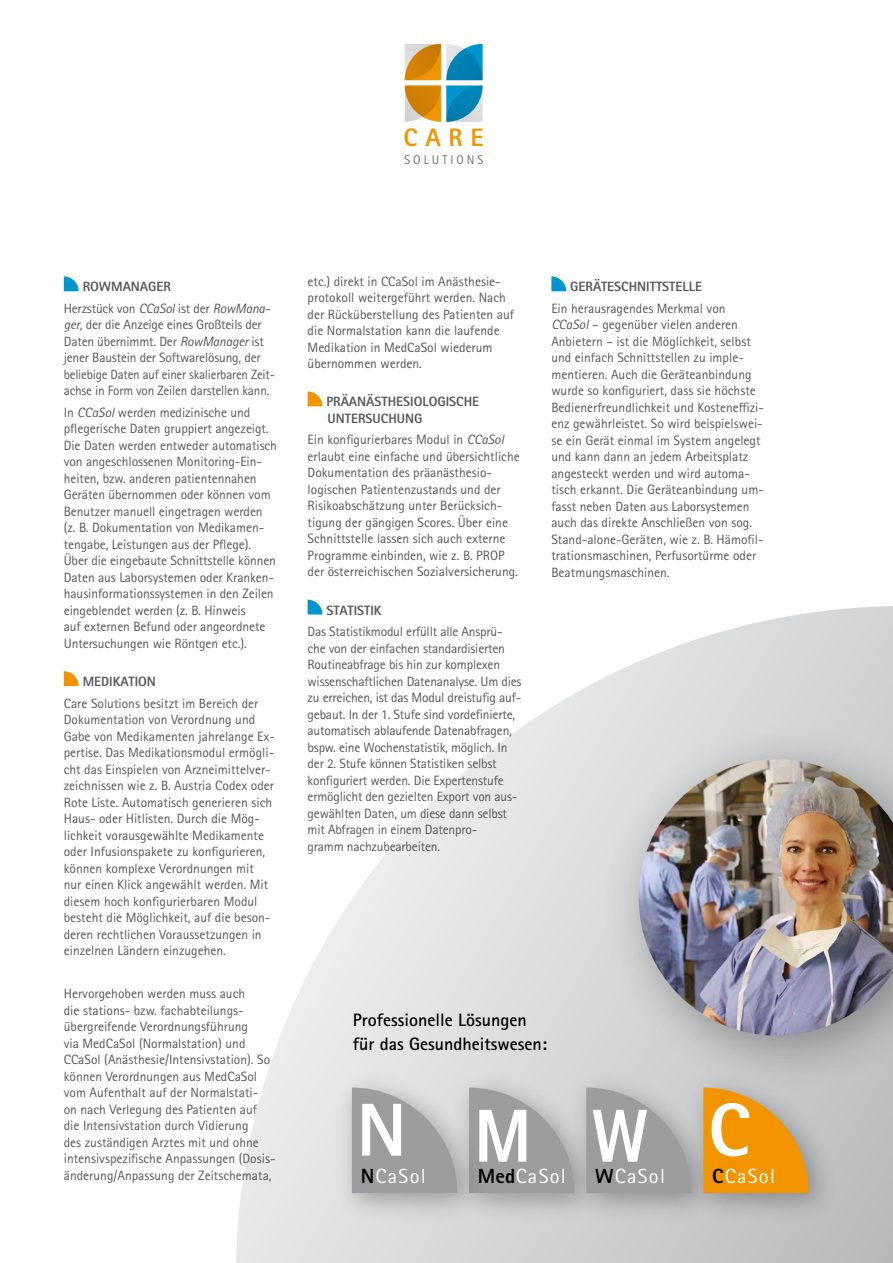
<style>
.page{position:relative;width:893px;height:1263px;background:#fff}
.page>*{position:absolute;margin:0;border:0;box-sizing:border-box;transform-origin:0 0}
.t1{font:800 75px "Rotis Sans Serif Pro";color:#fff}
.t2{font:800 25.35px "Rotis Sans Serif Pro";color:#f29400}
.t3{font:20.4px "Rotis Sans Serif Pro";letter-spacing:.06em;color:#fff}
.t4{font:700 18px/24px "Rotis Sans Serif Pro";color:#000}
.t5{font:13.5px/16.5px "Rotis Sans Serif Pro";color:#58585a}
.t6{font:800 13.5px/16.5px "Rotis Sans Serif Pro";color:#58585a}
.t7{font:12.6px "Rotis Sans Serif Pro";letter-spacing:.24em;color:#707173}
.s1{font-weight:800}
.s2{font-style:italic}
.s3{font-weight:800;color:#000}
</style>
<div class="page">
<svg style="left:236px;top:606px;width:657px;height:657px"></svg>
<svg style="left:405px;top:44px;width:78px;height:78px;background:#94a58a"></svg>
<svg style="left:64px;top:276px;width:15px;height:15px"></svg>
<svg style="left:64px;top:671px;width:15px;height:15px"></svg>
<svg style="left:308px;top:391px;width:14px;height:15px"></svg>
<svg style="left:308px;top:600px;width:14px;height:14px"></svg>
<svg style="left:551px;top:276px;width:15px;height:15px"></svg>
<div style="left:452px;top:1071px;width:154px;height:153px;background:#000;opacity:.3"></div>
<svg style="left:488px;top:1087px;width:81px;height:106px;background:#b3b3b5"></svg>
<div style="left:569px;top:1071px;width:154px;height:153px;background:#000;opacity:.3"></div>
<svg style="left:586px;top:1087px;width:101px;height:106px;background:#afb0b1"></svg>
<div style="left:687px;top:1071px;width:153px;height:153px;background:#000;opacity:.3"></div>
<svg style="left:703px;top:1092px;width:106px;height:101px;background:#e79b24"></svg>
<div style="left:335px;top:1071px;width:153px;height:153px;background:#000;opacity:.3"></div>
<svg style="left:352px;top:1087px;width:105px;height:106px;background:#a7a8aa"></svg>
<div style="left:603px;top:723px;width:290px;height:369px;background:#000;opacity:.33"></div>
<img style="left:639px;top:759px;width:254px;height:277px">
<h2 class="t2" style="left:403px;top:122px;width:82px">CARE</h2>
<p class="t7" style="left:404px;top:152px;width:79px">Solutions</p>
<p class="t5" style="left:64px;top:276px;width:208px;line-height:21.6px;text-indent:19px"><span class="s1">ROWMANAGER<br></span>Herzstück von <span class="s2">CCaSol</span> ist der <span class="s2">RowMana-</span></p>
<p class="t5" style="left:64px;top:317px;width:213px"><span class="s2">ger</span>, der die Anzeige eines Großteils der Daten übernimmt. Der <span class="s2">RowManager</span> ist jener Baustein der Softwarelösung, der beliebige Daten auf einer skalierbaren Zeit&shy;achse in Form von Zeilen darstellen kann.</p>
<p class="t5" style="left:64px;top:404px;width:215px">I n <span class="s2">CCaSol</span> werden medizinische und pflegerische Daten gruppiert angezeigt.<br>Die Daten werden entweder automatisch von angeschlossenen Monitoring-Ein&shy;heiten, bzw. anderen patientennahen Geräten übernommen oder können vom Benutzer manuell eingetragen werden (z. B. Dokumentation von Medikamen&shy;tengabe, Leistungen aus der Pflege).<br>Über die eingebaute Schnittstelle können Daten aus Laborsystemen oder Kranken&shy;hausinformationssystemen in den Zeilen eingeblendet werden (z. B. Hinweis<br>auf externen Befund oder angeordnete<br>U ntersuchungen wie Röntgen etc.).</p>
<p class="t6" style="left:83px;top:673px;width:73px">MEDI KATION</p>
<p class="t5" style="left:64px;top:695px;width:213px">Care Solutions besitzt im Bereich der Dokumentation von Verordnung und Gabe von Medikamenten jahrelange Ex&shy;pertise. Das Medikationsmodul ermögli&shy;cht das Einspielen von Arzneimittelver&shy;zeichnissen wie z. B. Austria Codex oder Rote Liste. Automatisch generieren sich Haus- oder Hitlisten. Durch die Mög&shy;lichkeit vorausgewählte Medikamente oder I nfusionspakete zu konfigurieren, können komplexe Verordnungen mit nur einen Klick angewählt werden. Mit diesem hoch konfigurierbaren Modul besteht die Möglichkeit, auf die beson&shy;deren rechtlichen Voraussetzungen in einzelnen Ländern einzugehen.</p>
<p class="t5" style="left:64px;top:986px;width:213px">Hervorgehoben werden muss auch<br>die stations- bzw. fachabteilungs&shy;übergreifende Verordnungsführung<br>via MedCaSol (Normalstation) und CCaSol (Anästhesie/I ntensivstation). So können Verordnungen aus MedCaSol vom Aufenthalt auf der Normalstati-<br>on nach Verlegung des Patienten auf die I ntensivstation durch Vidierung<br>des zuständigen Arztes mit und ohne intensivspezifische Anpassungen (Dosis&shy;änderung/Anpassung der Zeitschemata,</p>
<p class="t5" style="left:308px;top:273px;width:208px">etc.) direkt in CCaSol im Anästhesie&shy;protokoll weitergeführt werden. Nach der Rücküberstellung des Patienten auf die Normalstation kann die laufende Medikation in MedCaSol wiederum übernommen werden.</p>
<p class="t6" style="left:326px;top:393px;width:154px">PRÄANÄSTHESIOLOGI SCH E<br>UNTERSUCHUNG</p>
<p class="t5" style="left:308px;top:432px;width:214px">Ein konfigurierbares Modul in <span class="s2">CCaSol </span>erlaubt eine einfache und übersichtliche Dokumentation des präanästhesio&shy;logischen Patientenzustands und der Risikoabschätzung unter Berücksich&shy;tigung der gängigen Scores. Über eine Schnittstelle lassen sich auch externe Programme einbinden, wie z. B. PROP der österreichischen Sozialversicherung.</p>
<p class="t6" style="left:326px;top:601px;width:57px">STATISTIK</p>
<p class="t5" style="left:308px;top:623px;width:216px">Das Statistikmodul erfüllt alle Ansprü&shy;che von der einfachen standardisierten Routineabfrage bis hin zur komplexen wissenschaftlichen Datenanalyse. U m dies zu erreichen, ist das Modul dreistufig auf&shy;gebaut. I n der 1. Stufe sind vordefinierte, automatisch ablaufende Datenabfragen, bspw. eine Wochenstatistik, möglich. I n der 2. Stufe können Statistiken selbst konfiguriert werden. Die Expertenstufe ermöglicht den gezielten Export von aus&shy;gewählten Daten, um diese dann selbst mit Abfragen in einem Datenpro-<br>gramm nachzubearbeiten.</p>
<p class="t6" style="left:570px;top:278px;width:59px">GERÄTESCHNI</p>
<p class="t6" style="left:650px;top:278px;width:54px">TTSTELLE</p>
<p class="t5" style="left:551px;top:300px;width:214px">Ein herausragendes Merkmal von <span class="s2">CCaSol</span> – gegenüber vielen anderen Anbietern – ist die Möglichkeit, selbst und einfach Schnittstellen zu imple&shy;mentieren. Auch die Geräteanbindung wurde so konfiguriert, dass sie höchste Bedienerfreundlichkeit und Kosteneffizi&shy;enz gewährleistet. So wird beispielswei&shy;se ein Gerät einmal im System angelegt und kann dann an jedem Arbeitsplatz angesteckt werden und wird automa&shy;tisch erkannt. Die Geräteanbindung um&shy;fasst neben Daten aus Laborsystemen auch das direkte Anschließen von sog.<br>Stand-alone-Geräten, wie z. B. Hämofil&shy;trationsmaschinen, Perfusortürme oder Beatmungsmaschinen.</p>
<h3 class="t4" style="left:353px;top:1007px;width:196px">Professionelle Lösungen für das Gesundheitswesen:</h3>
<h1 class="t1" style="left:357px;top:1082px;width:52px">N</h1>
<h3 class="t3" style="left:361px;top:1164px;width:66px"><span class="s3">N</span>CaSol</h3>
<h3 class="t3" style="left:478px;top:1164px;width:89px"><span class="s3">MED</span>CaSol</h3>
<h3 class="t3" style="left:595px;top:1164px;width:71px"><span class="s3">W</span>CaSol</h3>
<h1 class="t1" style="left:708px;top:1082px;width:43px">C</h1>
<h3 class="t3" style="left:712px;top:1164px;width:64px"><span class="s3">C</span>CaSol</h3>
</div>
